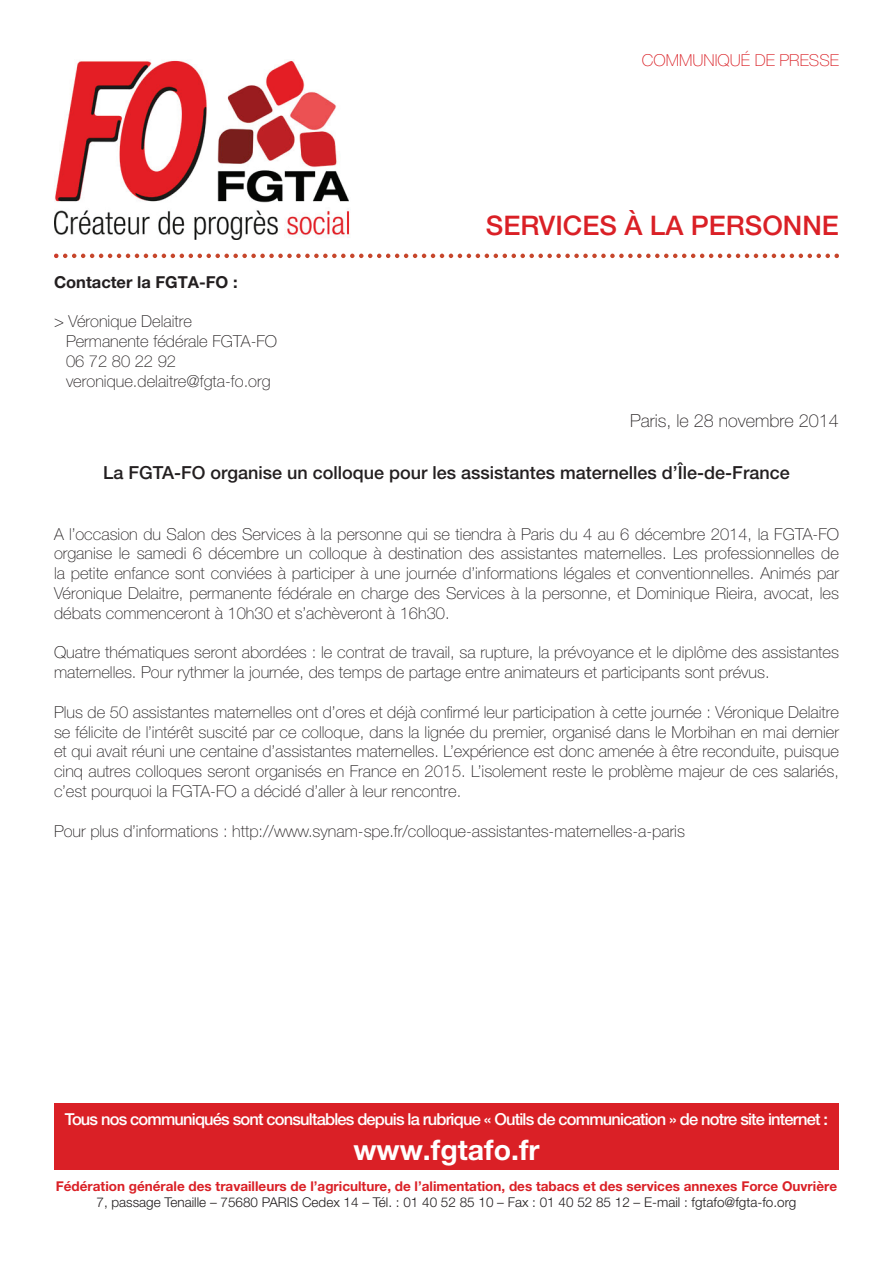
<style>
.page{position:relative;width:893px;height:1263px;background:#fff}
.page>*{position:absolute;margin:0;border:0;box-sizing:border-box;transform-origin:0 0}
.t1{font:700 28.5px "Helvetica Neue LT Pro";color:#fff}
.t2{font:500 27px "Helvetica Neue LT Pro";color:#da2026}
.t3{font:500 18px "Helvetica Neue LT Pro";color:#231f20}
.t4{font:100 18px "Helvetica Neue LT Pro";color:#231f20}
.t5{font:100 16.5px/19.8px "Helvetica Neue LT Pro";color:#231f20}
.t6{font:500 16.5px "Helvetica Neue LT Pro";letter-spacing:-.05em;color:#fff}
.t7{font:700 16.5px "Helvetica Neue LT Pro";color:#231f20}
.t8{font:100 16.5px "Helvetica Neue LT Pro";color:#da2026}
.t9{font:700 13.5px "Helvetica Neue LT Pro";color:#da2026}
.t10{font:300 13.5px "Helvetica Neue LT Pro";color:#231f20}
</style>
<div class="page">
<div style="left:54px;top:1103px;width:785px;height:66px;background:#da2026"></div>
<img style="left:54px;top:254px;width:785px;height:4px">
<img style="left:54px;top:60px;width:296px;height:180px">
<p class="t8" style="left:642px;top:50px;width:199px">COMMUNIQUÉ DE PRESSE</p>
<p class="t7" style="left:54px;top:272px;width:185px">Contacter la FGTA-FO :</p>
<p class="t5" style="left:66px;top:311px;width:213px;text-indent:-12px">&gt; Véronique Delaitre<br>Permanente fédérale FGTA-FO<br>06 72 80 22 92 veronique.delaitre@fgta-fo.org</p>
<h2 class="t2" style="left:486px;top:209px;width:355px">SERVICES À LA PERSONNE</h2>
<p class="t4" style="left:630px;top:411px;width:210px">Paris, le 28 novembre 2014</p>
<p class="t3" style="left:103px;top:462px;width:688px">La FGTA-FO organise un colloque pour les assistantes maternelles d’Île-de-France</p>
<p class="t5" style="left:54px;top:524px;width:786px;text-align:justify">A l’occasion du Salon des Services à la personne qui se tiendra à Paris du 4 au 6 décembre 2014, la FGTA-FO organise le samedi 6 décembre un colloque à destination des assistantes maternelles. Les professionnelles de la petite enfance sont conviées à participer à une journée d’informations légales et conventionnelles. Animés par Véronique Delaitre, permanente fédérale en charge des Services à la personne, et Dominique Rieira, avocat, les débats commenceront à 10h30 et s’achèveront à 16h30.</p>
<p class="t5" style="left:54px;top:643px;width:786px">Quatre thématiques seront abordées : le contrat de travail, sa rupture, la prévoyance et le diplôme des assistantes maternelles. Pour rythmer la journée, des temps de partage entre animateurs et participants sont prévus.</p>
<p class="t5" style="left:54px;top:702px;width:786px;text-align:justify">Plus de 50 assistantes maternelles ont d’ores et déjà confirmé leur participation à cette journée : Véronique Delaitre se félicite de l’intérêt suscité par ce colloque, dans la lignée du premier, organisé dans le Morbihan en mai dernier et qui avait réuni une centaine d’assistantes maternelles. L’expérience est donc amenée à être reconduite, puisque cinq autres colloques seront organisés en France en 2015. L’isolement reste le problème majeur de ces salariés, c’est pourquoi la FGTA-FO a décidé d’aller à leur rencontre.</p>
<p class="t5" style="left:54px;top:821px;width:632px">Pour plus d’informations : http://www.synam-spe.fr/colloque-assistantes-maternelles-a-paris</p>
<p class="t6" style="left:65px;top:1110px;width:765px">Tous nos communiqués sont consultables depuis la rubrique « Outils de communication » de notre site internet :</p>
<h1 class="t1" style="left:353px;top:1132px;width:188px">www.fgtafo.fr</h1>
<p class="t9" style="left:56px;top:1178px;width:783px">Fédération générale des travailleurs de l’agriculture, de l’alimentation, des tabacs et des services annexes Force Ouvrière</p>
<p class="t10" style="left:97px;top:1194px;width:701px">7, passage Tenaille – 75680 PARIS Cedex 14 – Tél. : 01 40 52 85 10 – Fax : 01 40 52 85 12 – E-mail : fgtafo@fgta-fo.org</p>
</div>
